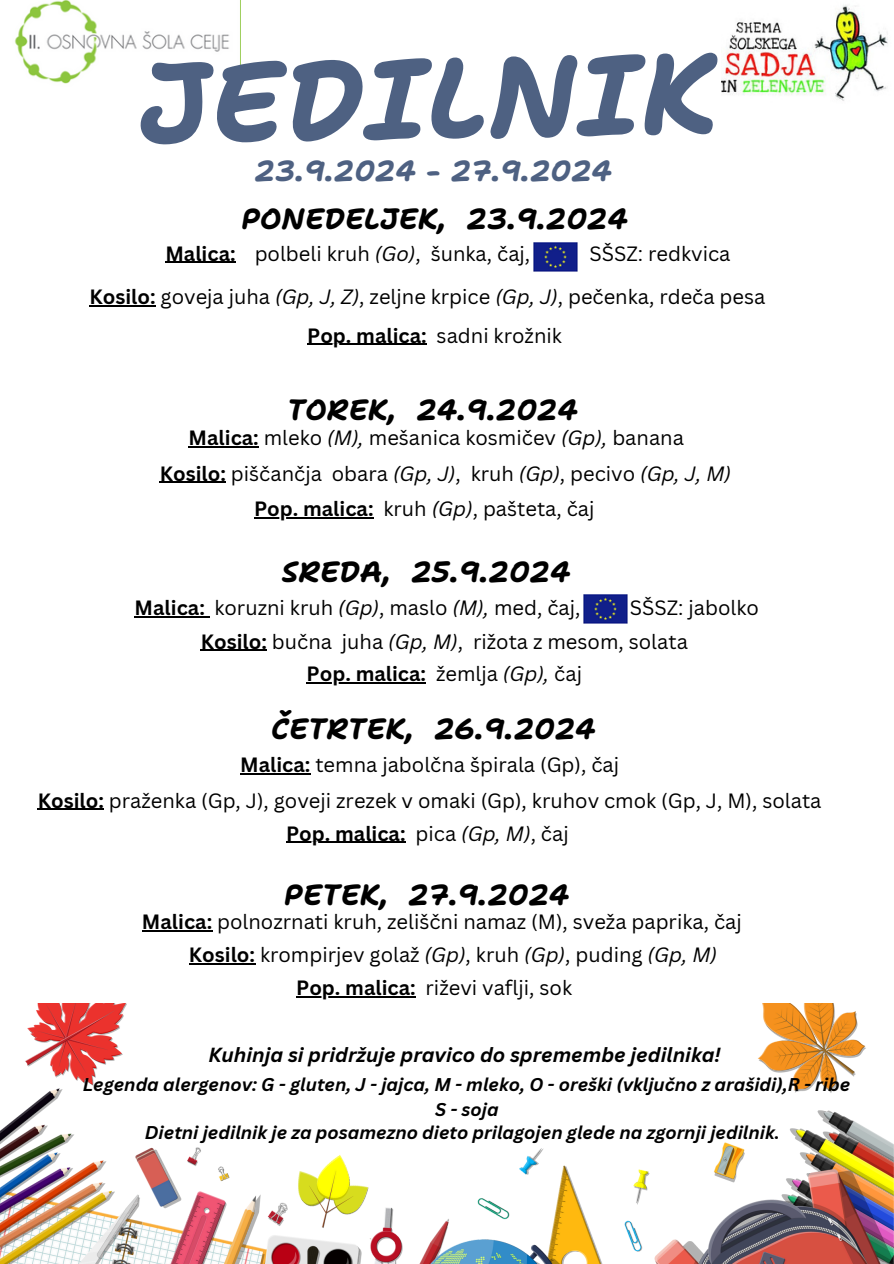
<style>
.page{position:relative;width:894px;height:1264px;background:#fff}
.page>*{position:absolute;margin:0;border:0;box-sizing:border-box;transform-origin:0 0}
.t1{font:italic 700 112.8px "Shantell Sans";color:#4e6182}
.t2{font:italic 700 29.1px "Shantell Sans";color:#000}
.t3{font:italic 700 29.1px "Shantell Sans";color:#4e6182}
.t4{font:20.1px "Canva Sans";color:#000}
.t5{font:700 20.1px "Canva Sans";color:#000}
.t6{font:italic 700 19.95px "Canva Sans";color:#000}
.t7{font:italic 700 18px "Canva Sans";color:#000}
.s1{font-weight:700}
.s2{font-style:italic}
.s3{font-weight:400}
.s4{font-weight:400;font-style:italic}
</style>
<div class="page">
<img style="left:0;top:1003px;width:893px;height:260px">
<img style="left:14px;top:0;width:215px;height:84px">
<img style="left:721px;top:5px;width:167px;height:96px">
<img style="left:533px;top:242px;width:44px;height:30px">
<hr style="left:188px;top:446px;width:71px;height:1px;background:#000">
<hr style="left:89px;top:305px;width:67px;height:2px;background:#000">
<hr style="left:307px;top:344px;width:119px;height:1px;background:#000">
<hr style="left:165px;top:262px;width:70px;height:1px;background:#000">
<hr style="left:160px;top:482px;width:66px;height:1px;background:#000">
<hr style="left:254px;top:517px;width:119px;height:1px;background:#000">
<hr style="left:135px;top:616px;width:70px;height:1px;background:#000">
<hr style="left:201px;top:649px;width:66px;height:1px;background:#000">
<hr style="left:306px;top:682px;width:120px;height:1px;background:#000">
<hr style="left:240px;top:773px;width:70px;height:1px;background:#000">
<hr style="left:38px;top:808px;width:66px;height:1px;background:#000">
<hr style="left:286px;top:841px;width:119px;height:2px;background:#000">
<hr style="left:142px;top:930px;width:70px;height:1px;background:#000">
<hr style="left:189px;top:963px;width:66px;height:1px;background:#000">
<hr style="left:296px;top:996px;width:119px;height:1px;background:#000">
<img style="left:583px;top:594px;width:44px;height:29px">
<h2 class="t1" style="left:136px;top:28px;width:580px;rotate:-1deg">JEDILNIK</h2>
<h5 class="t3" style="left:254px;top:152px;width:358px">23.9.2024 - 27.9.2024</h5>
<p class="t2" style="left:241px;top:199px;width:387px">PONEDELJEK, 23.9.2024</p>
<p class="t4" style="left:165px;top:239px;width:366px"><span class="s1">Malica:</span> polbeli kruh <span class="s2">(Go)</span>, šunka, čaj,</p>
<p class="t4" style="left:589px;top:239px;width:142px">SŠSZ: redkvica</p>
<h5 class="t4" style="left:89px;top:283px;width:677px"><span class="s1">Kosilo:</span> goveja juha <span class="s2">(Gp, J, Z)</span>, zeljne krpice <span class="s2">(Gp, J)</span>, pečenka, rdeča pesa</h5>
<h2 class="t4" style="left:307px;top:321px;width:256px"><span class="s1">Pop. malica:</span> sadni krožnik</h2>
<h5 class="t2" style="left:287px;top:390px;width:291px">TOREK, 24.9.2024</h5>
<h5 class="t4" style="left:188px;top:424px;width:496px"><span class="s1">Malica:</span> mleko <span class="s2">(M),</span> mešanica kosmičev <span class="s2">(Gp),</span> banana</h5>
<h5 class="t4" style="left:160px;top:459px;width:572px"><span class="s1">Kosilo:</span> piščančja obara <span class="s2">(Gp, J)</span>, kruh <span class="s2">(Gp)</span>, pecivo <span class="s2">(Gp, J, M)</span></h5>
<h5 class="t4" style="left:254px;top:494px;width:342px"><span class="s1">Pop. malica:</span> kruh <span class="s2">(Gp)</span>, pašteta, čaj</h5>
<h5 class="t2" style="left:281px;top:552px;width:289px">SREDA, 25.9.2024</h5>
<h5 class="t4" style="left:135px;top:594px;width:447px"><span class="s1">Malica:</span> koruzni kruh <span class="s2">(Gp)</span>, maslo <span class="s2">(M),</span> med, čaj,</h5>
<h2 class="t4" style="left:629px;top:594px;width:130px">SŠSZ: jabolko</h2>
<h5 class="t4" style="left:201px;top:627px;width:488px"><span class="s1">Kosilo:</span> bučna juha <span class="s2">(Gp, M)</span>, rižota z mesom, solata</h5>
<h5 class="t5" style="left:306px;top:659px;width:277px">Pop. malica: <span class="s3">žemlja</span> <span class="s4">(Gp),</span> <span class="s3">čaj</span></h5>
<h2 class="t2" style="left:271px;top:709px;width:325px">ČETRTEK, 26.9.2024</h2>
<h5 class="t4" style="left:240px;top:751px;width:380px"><span class="s1">Malica:</span> temna jabolčna špirala (Gp), čaj</h5>
<h2 class="t4" style="left:38px;top:786px;width:785px"><span class="s1">Kosilo:</span> praženka (Gp, J), goveji zrezek v omaki (Gp), kruhov cmok (Gp, J, M), solata</h2>
<h5 class="t5" style="left:286px;top:819px;width:284px">Pop. malica: <span class="s3">pica</span> <span class="s4">(Gp, M)</span><span class="s3">, čaj</span></h5>
<h5 class="t2" style="left:284px;top:875px;width:285px">PETEK, 27.9.2024</h5>
<h5 class="t4" style="left:142px;top:907px;width:601px"><span class="s1">Malica:</span> polnozrnati kruh, zeliščni namaz (M), sveža paprika, čaj</h5>
<h5 class="t4" style="left:189px;top:940px;width:529px"><span class="s1">Kosilo:</span> krompirjev golaž <span class="s2">(Gp)</span>, kruh <span class="s2">(Gp)</span>, puding <span class="s2">(Gp, M)</span></h5>
<p class="t4" style="left:296px;top:973px;width:277px"><span class="s1">Pop. malica:</span> riževi vaflji, sok</p>
<p class="t6" style="left:208px;top:1040px;width:513px">Kuhinja si pridržuje pravico do spremembe jedilnika!</p>
<p class="t7" style="left:83px;top:1072px;width:768px">Legenda alergenov: G - gluten, J - jajca, M - mleko, O - oreški (vključno z arašidi),R - ribe</p>
<p class="t7" style="left:435px;top:1096px;width:65px">S - soja</p>
<h4 class="t7" style="left:145px;top:1120px;width:636px">Dietni jedilnik je za posamezno dieto prilagojen glede na zgornji jedilnik.</h4>
</div>
